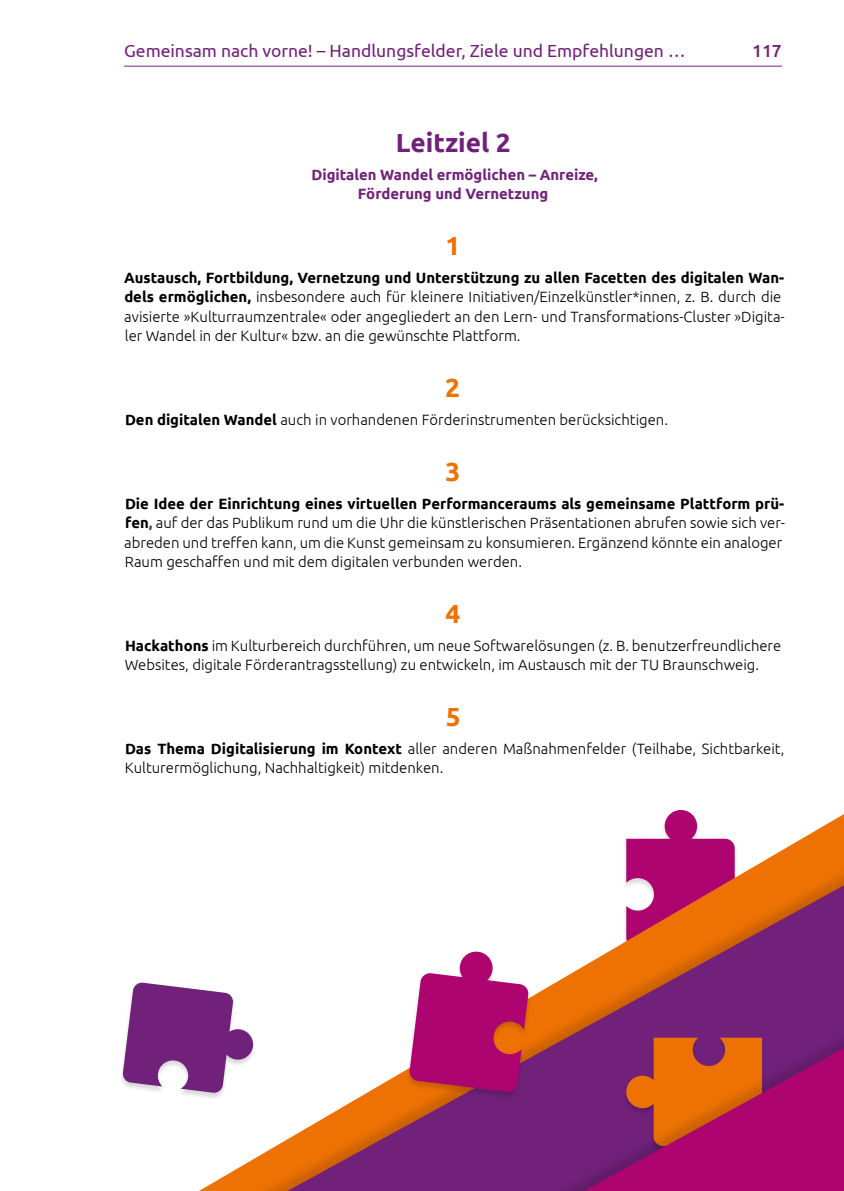
<style>
.page{position:relative;width:844px;height:1191px;background:#fff}
.page>*{position:absolute;margin:0;border:0;box-sizing:border-box;transform-origin:0 0}
.t1{font:700 26.25px "Ubuntu";color:#72217b}
.t2{font:700 26.25px "Ubuntu";color:#ee7203}
.t3{font:17.5px "Ubuntu";color:#72217b}
.t4{font:500 17.5px "Ubuntu";color:#72217b}
.t5{font:300 14.88px/19.2px "Ubuntu";color:#000}
.t6{font:700 14.88px/19.2px "Ubuntu";color:#72217b;text-align:center}
.s1{font-weight:700}
.s2{font-weight:700;color:#72217b}
</style>
<div class="page">
<hr style="left:124px;top:66px;width:657px;height:1px;background:#72217b">
<div style="left:109px;top:852px;width:734px;height:339px;background:#000;opacity:.15"></div>
<svg style="left:583px;top:1037px;width:260px;height:154px"></svg>
<p class="t3" style="left:124px;top:40px;width:562px">Gemeinsam nach vorne! – Handlungsfelder, Ziele und Empfehlungen …</p>
<p class="t4" style="left:751px;top:40px;width:31px">117</p>
<h1 class="t1" style="left:395px;top:127px;width:116px">Leitziel 2</h1>
<p class="t6" style="left:311px;top:165px;width:288px">Digitalen Wandel ermöglichen – Anreize,<br>Förderung und Vernetzung</p>
<h1 class="t2" style="left:445px;top:230px;width:16px">1</h1>
<p class="t5" style="left:124px;top:268px;width:662px"><span class="s1">Austausch, Fortbildung, Vernetzung und Unterstützung zu allen Facetten des digitalen Wan&shy;dels ermöglichen,</span> insbesondere auch für kleinere Initiativen/Einzelkünstler*innen, z. B. durch die avisierte »Kulturraumzentrale« oder angegliedert an den Lern- und Transformations-Cluster »Digita&shy;ler Wandel in der Kultur« bzw. an die gewünschte Plattform.</p>
<h1 class="t2" style="left:445px;top:372px;width:16px">2</h1>
<p class="t5" style="left:125px;top:410px;width:544px"><span class="s1">Den digitalen Wandel</span> auch in vorhandenen Förderinstrumenten berücksichtigen.</p>
<h1 class="t2" style="left:445px;top:456px;width:16px">3</h1>
<p class="t5" style="left:124px;top:494px;width:662px"><span class="s1">Die Idee der Einrichtung eines virtuellen Performanceraums als gemeinsame Plattform prü&shy;fen</span><span class="s2">,</span> auf der das Publikum rund um die Uhr die künstlerischen Präsentationen abrufen sowie sich ver&shy;abreden und treffen kann, um die Kunst gemeinsam zu konsumieren. Ergänzend könnte ein analoger Raum geschaffen und mit dem digitalen verbunden werden.</p>
<h1 class="t2" style="left:445px;top:597px;width:16px">4</h1>
<p class="t5" style="left:125px;top:635px;width:658px"><span class="s1">Hackathons</span> im Kulturbereich durchführen, um neue Softwarelösungen (z. B. benutzerfreundlichere<br>Websites, digitale Förderantragsstellung) zu entwickeln, im Austausch mit der TU Braunschweig.</p>
<h1 class="t2" style="left:446px;top:701px;width:16px">5</h1>
<p class="t5" style="left:125px;top:739px;width:661px"><span class="s1">Das Thema Digitalisierung im Kontext</span> aller anderen Maßnahmenfelder (Teilhabe, Sichtbarkeit,<br>Kulturermöglichung, Nachhaltigkeit) mitdenken.</p>
</div>
